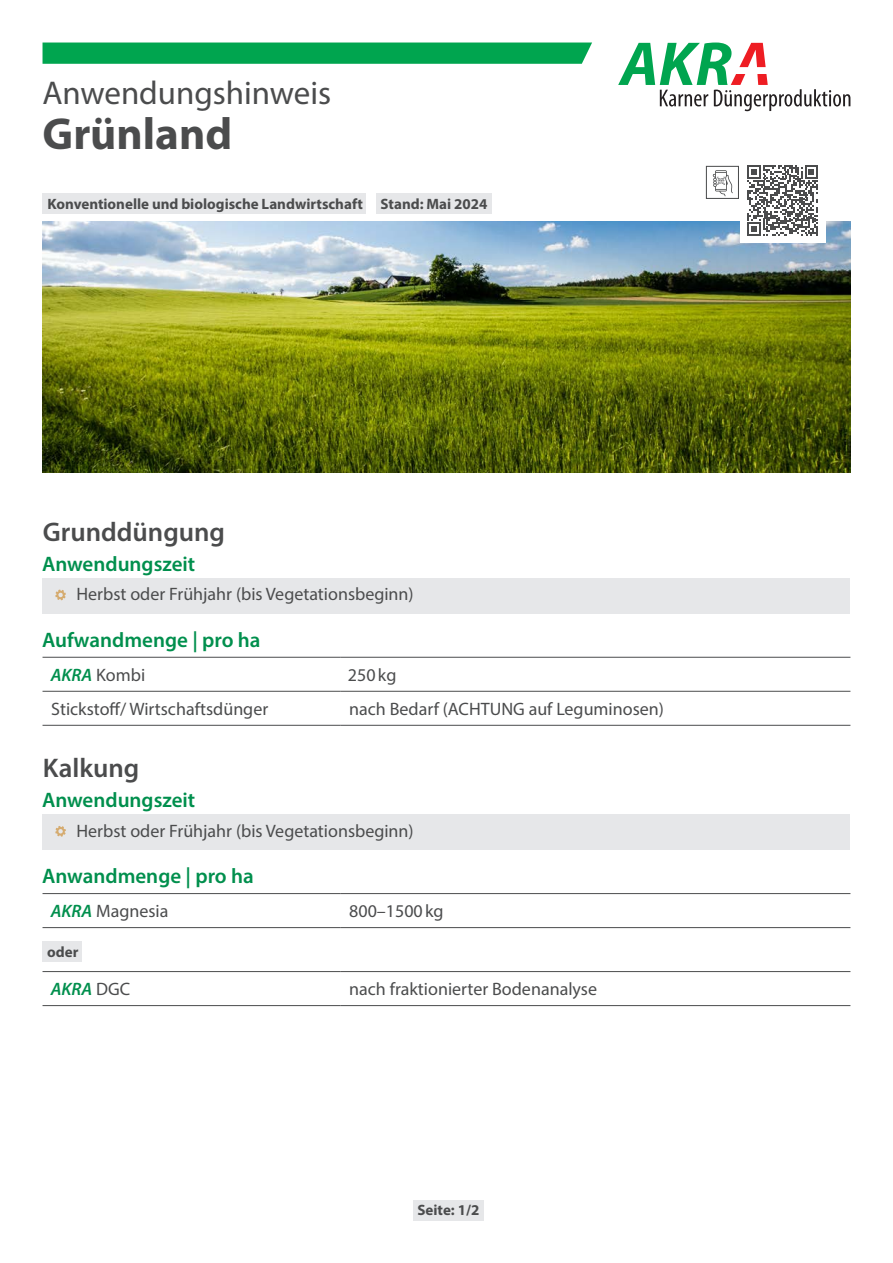
<style>
.page{position:relative;width:893px;height:1263px;background:#fff}
.page>*{position:absolute;margin:0;border:0;box-sizing:border-box;transform-origin:0 0}
.t1{font:700 45px "Myriad Pro";color:#4b4c4d}
.t2{font:33px "Myriad Pro";color:#4b4c4d}
.t3{font:600 27px "Myriad Pro";color:#4b4c4d}
.t4{font:600 21px "Myriad Pro";color:#008f4d}
.t5{font:18px "Myriad Pro";color:#4b4c4d}
.t6{font:italic 600 18px "Myriad Pro";color:#008f4d}
.t7{font:700 15px "Myriad Pro";color:#4b4c4d}
.s1{font-weight:600;font-style:italic;color:#008f4d}
.s2{font-weight:400;font-style:normal;color:#4b4c4d}
</style>
<div class="page">
<div style="left:43px;top:43px;width:549px;height:21px;background:#00a54f"></div>
<svg style="left:618px;top:43px;width:232px;height:68px"></svg>
<div style="left:706px;top:166px;width:33px;height:33px;border:1px solid #4b4c4d"></div>
<svg style="left:713px;top:170px;width:20px;height:26px"></svg>
<img style="left:43px;top:221px;width:807px;height:251px">
<div style="left:43px;top:578px;width:807px;height:35px;background:#e6e7e9"></div>
<div style="left:43px;top:815px;width:807px;height:35px;background:#e6e7e9"></div>
<div style="left:43px;top:941px;width:39px;height:21px;background:#e6e7e9"></div>
<svg style="left:55px;top:590px;width:11px;height:10px"></svg>
<hr style="left:43px;top:691px;width:297px;height:1px;background:#4b4c4d">
<hr style="left:340px;top:691px;width:510px;height:1px;background:#4b4c4d">
<hr style="left:43px;top:657px;width:297px;height:1px;background:#4b4c4d">
<hr style="left:340px;top:657px;width:510px;height:1px;background:#4b4c4d">
<hr style="left:43px;top:725px;width:297px;height:1px;background:#4b4c4d">
<hr style="left:340px;top:725px;width:510px;height:1px;background:#4b4c4d">
<svg style="left:55px;top:826px;width:11px;height:11px"></svg>
<hr style="left:43px;top:927px;width:297px;height:1px;background:#4b4c4d">
<hr style="left:340px;top:927px;width:510px;height:1px;background:#4b4c4d">
<hr style="left:43px;top:893px;width:297px;height:1px;background:#4b4c4d">
<hr style="left:340px;top:893px;width:510px;height:1px;background:#4b4c4d">
<hr style="left:43px;top:1005px;width:297px;height:1px;background:#4b4c4d">
<hr style="left:340px;top:1005px;width:510px;height:1px;background:#4b4c4d">
<hr style="left:43px;top:971px;width:297px;height:1px;background:#4b4c4d">
<hr style="left:340px;top:971px;width:510px;height:1px;background:#4b4c4d">
<div style="left:740px;top:157px;width:86px;height:86px;background:#fff"></div>
<svg style="left:747px;top:165px;width:71px;height:71px"></svg>
<div style="left:43px;top:193px;width:323px;height:21px;background:#e6e7e9"></div>
<div style="left:376px;top:193px;width:116px;height:21px;background:#e6e7e9"></div>
<div style="left:413px;top:1199px;width:71px;height:21px;background:#e6e7e9"></div>
<h2 class="t2" style="left:43px;top:73px;width:290px">Anwendungshinweis</h2>
<h1 class="t1" style="left:43px;top:104px;width:191px">Grünland</h1>
<p class="t7" style="left:48px;top:194px;width:441px">Konventionelle und biologische Landwirtschaft Stand: Mai 2024</p>
<h3 class="t3" style="left:43px;top:515px;width:184px">Grunddüngung</h3>
<p class="t4" style="left:42px;top:550px;width:155px">Anwendungszeit</p>
<p class="t5" style="left:77px;top:583px;width:339px">Herbst oder Frühjahr (bis Vegetationsbeginn)</p>
<p class="t4" style="left:42px;top:626px;width:220px">Aufwandmenge | pro ha</p>
<p class="t5" style="left:51px;top:664px;width:96px"><span class="s1">AKRA</span> Kombi</p>
<p class="t5" style="left:348px;top:664px;width:50px">250kg</p>
<p class="t5" style="left:51px;top:698px;width:219px">Stickstoff/ Wirtschaftsdünger</p>
<p class="t5" style="left:349px;top:698px;width:316px">nach Bedarf (ACHTUNG auf Leguminosen)</p>
<h3 class="t3" style="left:43px;top:751px;width:98px">Kalkung</h3>
<p class="t4" style="left:42px;top:786px;width:155px">Anwendungszeit</p>
<p class="t5" style="left:77px;top:819px;width:339px">Herbst oder Frühjahr (bis Vegetationsbeginn)</p>
<p class="t4" style="left:42px;top:863px;width:213px">Anwandmenge | pro ha</p>
<p class="t5" style="left:51px;top:900px;width:119px"><span class="s1">AKRA</span> Magnesia</p>
<p class="t5" style="left:349px;top:900px;width:96px">800–1500kg</p>
<p class="t7" style="left:47px;top:942px;width:33px">oder</p>
<p class="t6" style="left:51px;top:978px;width:81px">AKRA <span class="s2">DGC</span></p>
<p class="t5" style="left:349px;top:978px;width:249px">nach fraktionierter Bodenanalyse</p>
<p class="t7" style="left:417px;top:1200px;width:64px">Seite: 1/2</p>
</div>
